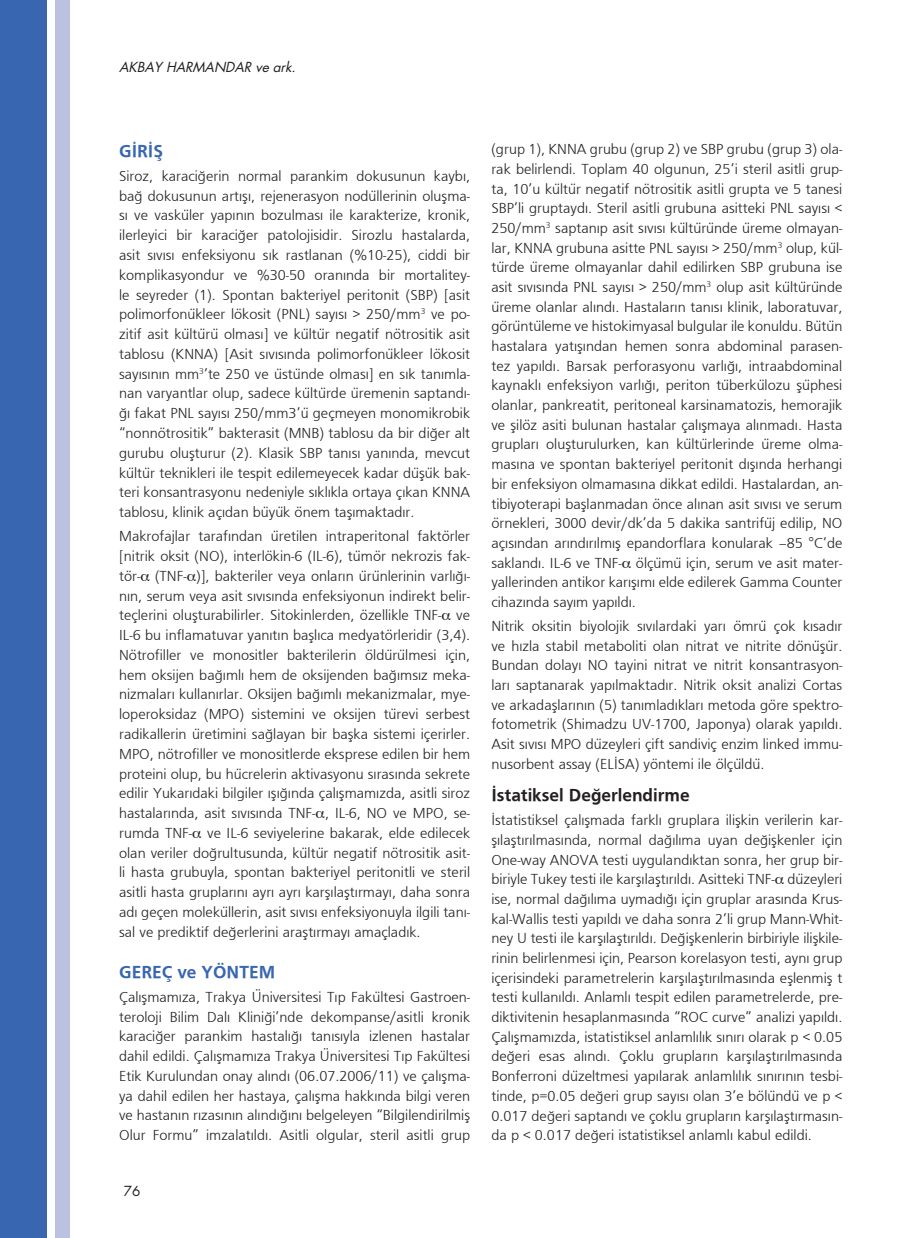
<style>
.page{position:relative;width:919px;height:1238px;background:#fff}
.page>*{position:absolute;margin:0;border:0;box-sizing:border-box;transform-origin:0 0}
.t1{font:700 18px "Fruga Sans";color:#231f20}
.t2{font:700 18px "Fruga Sans";color:#3866b1}
.t3{font:300 15px/19.6px "Fruga Sans";color:#231f20;text-align:justify}
.t4{font:italic 13.5px "Futura OTF";color:#231f20}
.t5{font:13.5px "Futura OTF";color:#231f20}
</style>
<div class="page">
<div style="left:0;top:0;width:47px;height:1237px;background:#3866b1"></div>
<div style="left:55px;top:0;width:15px;height:1237px;background:#bbc2e1"></div>
<p class="t4" style="left:119px;top:58px;width:178px">AKBAY HARMANDAR ve ark.</p>
<p class="t2" style="left:119px;top:140px;width:46px">GİRİŞ</p>
<p class="t3" style="left:119px;top:166px;width:352px">Siroz, karaciğerin normal parankim dokusunun kaybı, bağ dokusunun artışı, rejenerasyon nodüllerinin oluşma&shy;sı ve vasküler yapının bozulması ile karakterize, kronik, ilerleyici bir karaciğer patolojisidir. Sirozlu hastalarda, asit sıvısı enfeksiyonu sık rastlanan (%10-25), ciddi bir komplikasyondur ve %30-50 oranında bir mortalitey&shy;le seyreder (1). Spontan bakteriyel peritonit (SBP) [asit polimorfonükleer lökosit (PNL) sayısı &gt; 250/mm<sup>3</sup> ve po&shy;zitif asit kültürü olması] ve kültür negatif nötrositik asit tablosu (KNNA) [Asit sıvısında polimorfonükleer lökosit sayısının mm<sup>3</sup>’te 250 ve üstünde olması] en sık tanımla&shy;nan varyantlar olup, sadece kültürde üremenin saptandı&shy;ğı fakat PNL sayısı 250/mm3’ü geçmeyen monomikrobik “nonnötrositik” bakterasit (MNB) tablosu da bir diğer alt gurubu oluşturur (2). Klasik SBP tanısı yanında, mevcut kültür teknikleri ile tespit edilemeyecek kadar düşük bak&shy;teri konsantrasyonu nedeniyle sıklıkla ortaya çıkan KNNA tablosu, klinik açıdan büyük önem taşımaktadır.</p>
<p class="t3" style="left:119px;top:526px;width:352px">Makrofajlar tarafından üretilen intraperitonal faktörler [nitrik oksit (NO), interlökin-6 (IL-6), tümör nekrozis fak&shy;tör- (TNF- )], bakteriler veya onların ürünlerinin varlığı&shy;nın, serum veya asit sıvısında enfeksiyonun indirekt belir&shy;teçlerini oluşturabilirler. Sitokinlerden, özellikle TNF- ve IL-6 bu inflamatuvar yanıtın başlıca medyatörleridir (3,4).<br>Nötrofiller ve monositler bakterilerin öldürülmesi için, hem oksijen bağımlı hem de oksijenden bağımsız meka&shy;nizmaları kullanırlar. Oksijen bağımlı mekanizmalar, mye&shy;loperoksidaz (MPO) sistemini ve oksijen türevi serbest radikallerin üretimini sağlayan bir başka sistemi içerirler.<br>MPO, nötrofiller ve monositlerde eksprese edilen bir hem proteini olup, bu hücrelerin aktivasyonu sırasında sekrete edilir Yukarıdaki bilgiler ışığında çalışmamızda, asitli siroz hastalarında, asit sıvısında TNF- , IL-6, NO ve MPO, se&shy;rumda TNF- ve IL-6 seviyelerine bakarak, elde edilecek olan veriler doğrultusunda, kültür negatif nötrositik asit&shy;li hasta grubuyla, spontan bakteriyel peritonitli ve steril asitli hasta gruplarını ayrı ayrı karşılaştırmayı, daha sonra adı geçen moleküllerin, asit sıvısı enfeksiyonuyla ilgili tanı&shy;sal ve prediktif değerlerini araştırmayı amaçladık.</p>
<p class="t2" style="left:119px;top:961px;width:157px">GEREÇ ve YÖNTEM</p>
<p class="t3" style="left:119px;top:986px;width:352px">Çalışmamıza, Trakya Üniversitesi Tıp Fakültesi Gastroen&shy;teroloji Bilim Dalı Kliniği’nde dekompanse/asitli kronik karaciğer parankim hastalığı tanısıyla izlenen hastalar dahil edildi. Çalışmamıza Trakya Üniversitesi Tıp Fakültesi Etik Kurulundan onay alındı (06.07.2006/11) ve çalışma&shy;ya dahil edilen her hastaya, çalışma hakkında bilgi veren ve hastanın rızasının alındığını belgeleyen “Bilgilendirilmiş Olur Formu” imzalatıldı. Asitli olgular, steril asitli grup</p>
<p class="t5" style="left:124px;top:1181px;width:18px">76</p>
<p class="t3" style="left:491px;top:139px;width:352px">(grup 1), KNNA grubu (grup 2) ve SBP grubu (grup 3) ola&shy;rak belirlendi. Toplam 40 olgunun, 25’i steril asitli grup&shy;ta, 10’u kültür negatif nötrositik asitli grupta ve 5 tanesi SBP’li gruptaydı. Steril asitli grubuna asitteki PNL sayısı &lt; 250/mm<sup>3</sup> saptanıp asit sıvısı kültüründe üreme olmayan&shy;lar, KNNA grubuna asitte PNL sayısı &gt; 250/mm<sup>3</sup> olup, kül&shy;türde üreme olmayanlar dahil edilirken SBP grubuna ise asit sıvısında PNL sayısı &gt; 250/mm<sup>3</sup> olup asit kültüründe üreme olanlar alındı. Hastaların tanısı klinik, laboratuvar, görüntüleme ve histokimyasal bulgular ile konuldu. Bütün hastalara yatışından hemen sonra abdominal parasen&shy;tez yapıldı. Barsak perforasyonu varlığı, intraabdominal kaynaklı enfeksiyon varlığı, periton tüberkülozu şüphesi olanlar, pankreatit, peritoneal karsinamatozis, hemorajik ve şilöz asiti bulunan hastalar çalışmaya alınmadı. Hasta grupları oluşturulurken, kan kültürlerinde üreme olma&shy;masına ve spontan bakteriyel peritonit dışında herhangi bir enfeksiyon olmamasına dikkat edildi. Hastalardan, an&shy;tibiyoterapi başlanmadan önce alınan asit sıvısı ve serum örnekleri, 3000 devir/dk’da 5 dakika santrifüj edilip, NO açısından arındırılmış epandorflara konularak –85 °C’de saklandı. IL-6 ve TNF- ölçümü için, serum ve asit mater&shy;yallerinden antikor karışımı elde edilerek Gamma Counter cihazında sayım yapıldı.</p>
<p class="t3" style="left:491px;top:616px;width:352px">Nitrik oksitin biyolojik sıvılardaki yarı ömrü çok kısadır ve hızla stabil metaboliti olan nitrat ve nitrite dönüşür.<br>Bundan dolayı NO tayini nitrat ve nitrit konsantrasyon&shy;ları saptanarak yapılmaktadır. Nitrik oksit analizi Cortas ve arkadaşlarının (5) tanımladıkları metoda göre spektro&shy;fotometrik (Shimadzu UV-1700, Japonya) olarak yapıldı.<br>Asit sıvısı MPO düzeyleri çift sandiviç enzim linked immu&shy;nusorbent assay (ELİSA) yöntemi ile ölçüldü.</p>
<p class="t1" style="left:491px;top:784px;width:200px">İstatiksel Değerlendirme</p>
<p class="t3" style="left:491px;top:810px;width:352px">İstatistiksel çalışmada farklı gruplara ilişkin verilerin kar&shy;şılaştırılmasında, normal dağılıma uyan değişkenler için One-way ANOVA testi uygulandıktan sonra, her grup bir&shy;biriyle Tukey testi ile karşılaştırıldı. Asitteki TNF- düzeyleri ise, normal dağılıma uymadığı için gruplar arasında Krus&shy;kal-Wallis testi yapıldı ve daha sonra 2’li grup Mann-Whit&shy;ney U testi ile karşılaştırıldı. Değişkenlerin birbiriyle ilişkile&shy;rinin belirlenmesi için, Pearson korelasyon testi, aynı grup içerisindeki parametrelerin karşılaştırılmasında eşlenmiş t testi kullanıldı. Anlamlı tespit edilen parametrelerde, pre&shy;diktivitenin hesaplanmasında “ROC curve” analizi yapıldı.<br>Çalışmamızda, istatistiksel anlamlılık sınırı olarak p &lt; 0.05 değeri esas alındı. Çoklu grupların karşılaştırılmasında Bonferroni düzeltmesi yapılarak anlamlılık sınırının tesbi&shy;tinde, p=0.05 değeri grup sayısı olan 3’e bölündü ve p &lt; 0.017 değeri saptandı ve çoklu grupların karşılaştırmasın&shy;da p &lt; 0.017 değeri istatistiksel anlamlı kabul edildi.</p>
</div>
